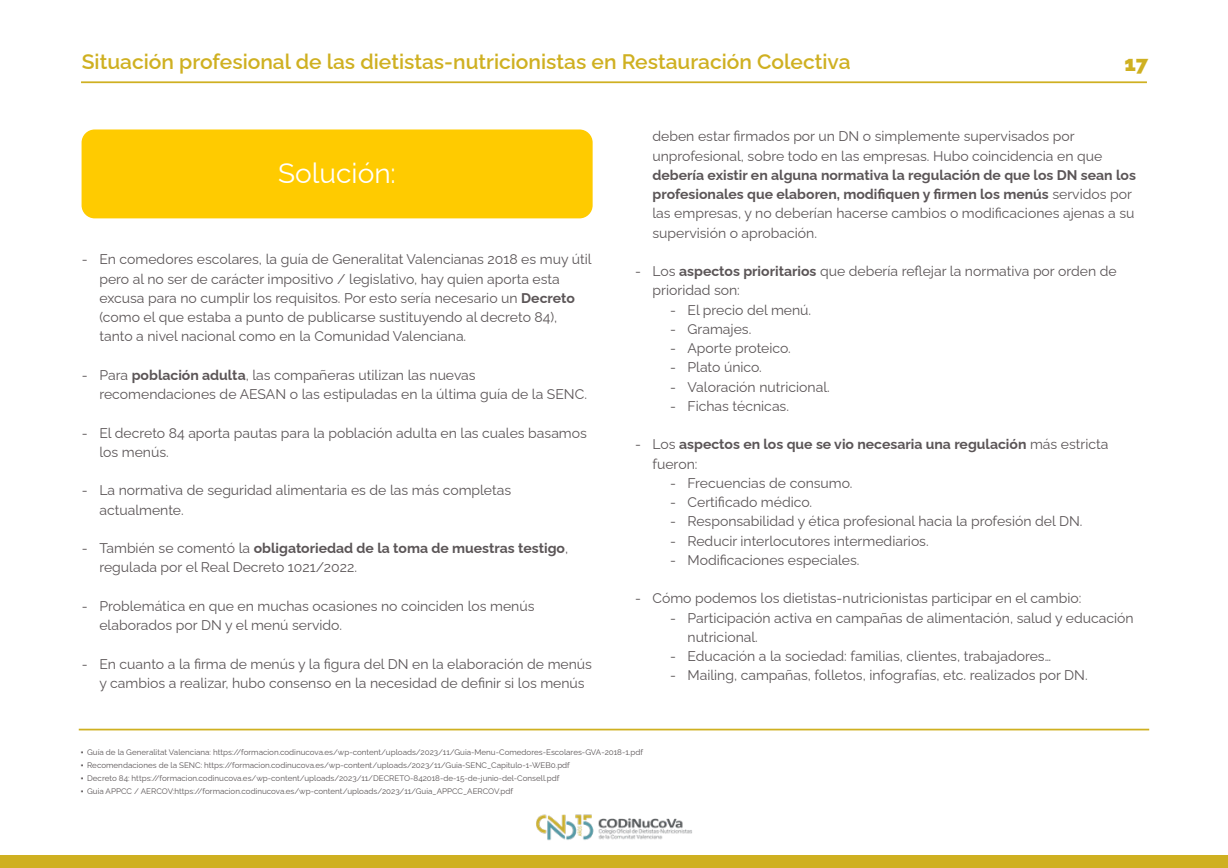
<style>
.page{position:relative;width:1228px;height:868px;background:#fff}
.page>*{position:absolute;margin:0;border:0;box-sizing:border-box;transform-origin:0 0}
.t1{font:28px "Raleway";color:#fff}
.t2{font:600 21px "Raleway";color:#cfb021}
.t3{font:900 21px "Raleway";color:#cfb021}
.t4{font:14px/19.2px "Raleway";color:#5b5557}
.t5{font:700 14px/19.2px "Raleway";color:#5b5557}
.t6{font:8.05px "Raleway";color:#5b5557}
.s1{font-weight:700}
.s2{font-weight:400}
.s3{font-family:"Times New Roman"}
</style>
<div class="page">
<hr style="left:81px;top:81px;width:1066px;height:2px;background:#cfb021">
<div style="left:0;top:855px;width:1227px;height:13px;background:#cfb021"></div>
<img style="left:536px;top:814px;width:156px;height:27px">
<div style="left:82px;top:129px;width:511px;height:89px;background:#ffcb00;border-radius:13px"></div>
<hr style="left:79px;top:729px;width:1070px;height:1px;background:#cfb021">
<h2 class="t2" style="left:82px;top:45px;width:770px">Situación profesional de las dietistas-nutricionistas en Restauración Colectiva</h2>
<h2 class="t3" style="left:1124px;top:47px;width:25px">17</h2>
<h1 class="t1" style="left:278px;top:151px;width:119px">Solución:</h1>
<p class="t4" style="left:99px;top:248px;width:494px;text-indent:-18px">- En comedores escolares, la guía de Generalitat Valencianas 2018 es muy útil pero al no ser de carácter impositivo / legislativo, hay quien aporta esta excusa para no cumplir los requisitos. Por esto sería necesario un <span class="s1">Decreto </span>(como el que estaba a punto de publicarse sustituyendo al decreto 84), tanto a nivel nacional como en la Comunidad Valenciana.</p>
<p class="t4" style="left:99px;top:364px;width:489px;text-indent:-18px">- Para <span class="s1">población adulta</span>, las compañeras utilizan las nuevas recomendaciones de AESAN o las estipuladas en la última guía de la SENC.</p>
<p class="t4" style="left:99px;top:421px;width:489px;text-indent:-18px">- El decreto 84 aporta pautas para la población adulta en las cuales basamos los menús.</p>
<p class="t4" style="left:99px;top:479px;width:413px;text-indent:-18px">- La normativa de seguridad alimentaria es de las más completas actualmente.</p>
<p class="t4" style="left:99px;top:537px;width:470px;text-indent:-18px">- También se comentó la <span class="s1">obligatoriedad de la toma de muestras testigo</span>, regulada por el Real Decreto 1021/2022.</p>
<p class="t4" style="left:99px;top:595px;width:437px;text-indent:-18px">- Problemática en que en muchas ocasiones no coinciden los menús elaborados por DN y el menú servido.</p>
<p class="t4" style="left:99px;top:652px;width:494px;text-indent:-18px">- En cuanto a la firma de menús y la figura del DN en la elaboración de menús y cambios a realizar, hubo consenso en la necesidad de definir si los menús</p>
<p class="t4" style="left:652px;top:125px;width:451px">deben estar firmados por un DN o simplemente supervisados por unprofesional, sobre todo en las empresas. Hubo coincidencia en que</p>
<p class="t5" style="left:652px;top:164px;width:485px">debería existir en alguna normativa la regulación de que los DN sean los profesionales que elaboren, modifiquen y firmen los menús <span class="s2">servidos por las empresas, y no deberían hacerse cambios o modificaciones ajenas a su supervisión o aprobación.</span></p>
<p class="t4" style="left:652px;top:260px;width:466px;text-indent:-18px">- Los <span class="s1">aspectos prioritarios</span> que debería reflejar la normativa por orden de prioridad son:</p>
<p class="t4" style="left:670px;top:299px;width:143px">- El precio del menú.</p>
<p class="t4" style="left:670px;top:318px;width:83px">- Gramajes.</p>
<p class="t4" style="left:670px;top:337px;width:122px">- Aporte proteico.</p>
<p class="t4" style="left:670px;top:356px;width:93px">- Plato único.</p>
<p class="t4" style="left:670px;top:376px;width:161px">- Valoración nutricional.</p>
<p class="t4" style="left:670px;top:395px;width:121px">- Fichas técnicas.</p>
<p class="t5" style="left:652px;top:433px;width:457px;text-indent:-18px"><span class="s2">- Los</span> aspectos en los que se vio necesaria una regulación <span class="s2">más estricta fueron:</span></p>
<p class="t4" style="left:670px;top:472px;width:184px">- Frecuencias de consumo.</p>
<p class="t4" style="left:670px;top:491px;width:144px">- Certificado médico.</p>
<p class="t4" style="left:670px;top:510px;width:414px">- Responsabilidad y ética profesional hacia la profesión del DN.</p>
<p class="t4" style="left:670px;top:530px;width:260px">- Reducir interlocutores intermediarios.</p>
<p class="t4" style="left:670px;top:549px;width:191px">- Modificaciones especiales.</p>
<p class="t4" style="left:635px;top:587px;width:448px">- Cómo podemos los dietistas-nutricionistas participar en el cambio:</p>
<p class="t4" style="left:687px;top:607px;width:448px;text-indent:-18px">- Participación activa en campañas de alimentación, salud y educación nutricional.</p>
<p class="t4" style="left:670px;top:645px;width:383px">- Educación a la sociedad: familias, clientes, trabajadores…</p>
<p class="t4" style="left:670px;top:664px;width:419px">- Mailing, campañas, folletos, infografías, etc. realizados por DN.</p>
<p class="t6" style="left:81px;top:746px;width:564px"><span class="s3">▪</span> Guía de la Generalitat Valenciana: https://formacion.codinucova.es/wp-content/uploads/2023/11/Guia-Menu-Comedores-Escolares-GVA-2018-1.pdf</p>
<p class="t6" style="left:81px;top:759px;width:491px"><span class="s3">▪</span> Recomendaciones de la SENC: https://formacion.codinucova.es/wp-content/uploads/2023/11/Guia-SENC_Capitulo-1-WEB0.pdf</p>
<p class="t6" style="left:81px;top:772px;width:480px"><span class="s3">▪</span> Decreto 84: https://formacion.codinucova.es/wp-content/uploads/2023/11/DECRETO-842018-de-15-de-junio-del-Consell.pdf</p>
<p class="t6" style="left:81px;top:785px;width:434px"><span class="s3">▪</span> Guia APPCC / AERCOV:https://formacion.codinucova.es/wp-content/uploads/2023/11/Guia_APPCC_AERCOV.pdf</p>
</div>
